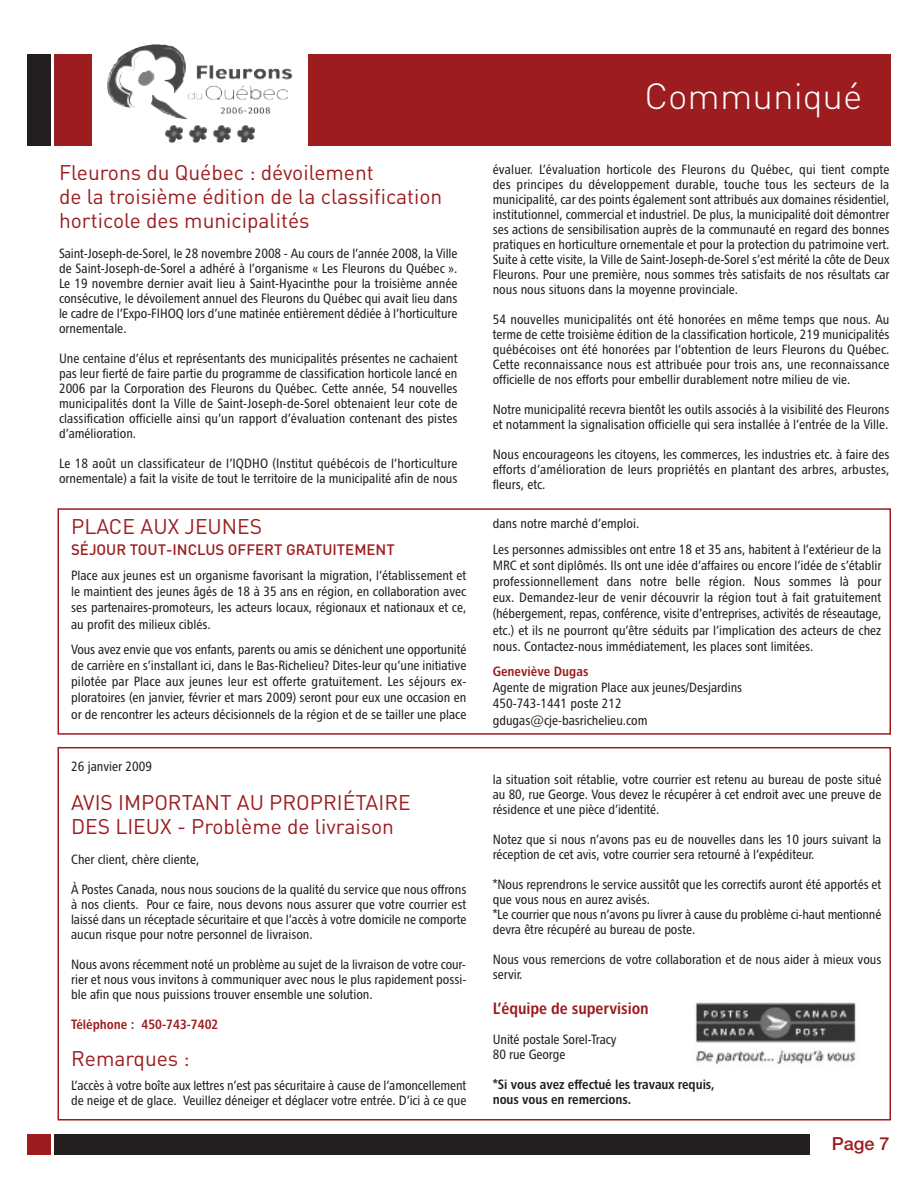
<style>
.page{position:relative;width:918px;height:1188px;background:#fff}
.page>*{position:absolute;margin:0;border:0;box-sizing:border-box;transform-origin:0 0}
.t1{font:300 36px "DIN";color:#fff}
.t2{font:21px/24px "DIN";color:#9c1c1f}
.t3{font:500 18px "Helvetica Neue";color:#9c1c1f}
.t4{font:16.5px "Chaloult Cond Demi Gras";letter-spacing:-.005em;color:#9c1c1f}
.t5{font:500 15px "DIN";color:#9c1c1f}
.t6{font:13.5px/15px "Chaloult Cond";color:#231f20;text-align:justify}
.t7{font:13.5px/15px "Chaloult Cond Demi Gras";letter-spacing:-.005em;color:#231f20}
.t8{font:13.5px "Chaloult Cond Demi Gras";color:#9c1c1f}
</style>
<div class="page">
<div style="left:58px;top:747px;width:833px;height:373px;border:2px solid #9c1c1f"></div>
<div style="left:54px;top:1134px;width:756px;height:20px;background:#231f20"></div>
<div style="left:54px;top:54px;width:837px;height:91px;background:#9c1c1f"></div>
<div style="left:27px;top:54px;width:24px;height:91px;background:#231f20"></div>
<div style="left:27px;top:1134px;width:24px;height:20px;background:#9c1c1f"></div>
<div style="left:58px;top:508px;width:833px;height:227px;border:2px solid #9c1c1f"></div>
<img style="left:695px;top:1002px;width:161px;height:62px">
<div style="left:92px;top:42px;width:216px;height:119px;background:#fff"></div>
<img style="left:107px;top:44px;width:106px;height:64px">
<h2 class="t2" style="left:59px;top:161px;width:385px">Fleurons du Québec : dévoilement<br>de la troisième édition de la classification horticole des municipalités</h2>
<p class="t6" style="left:59px;top:247px;width:400px">Saint-Joseph-de-Sorel, le 28 novembre 2008 - Au cours de l’année 2008, la Ville de Saint-Joseph-de-Sorel a adhéré à l’organisme « Les Fleurons du Québec ».<br>Le 19 novembre dernier avait lieu à Saint-Hyacinthe pour la troisième année consécutive, le dévoilement annuel des Fleurons du Québec qui avait lieu dans le cadre de l’Expo-FIHOQ lors d’une matinée entièrement dédiée à l’horticulture ornementale.</p>
<p class="t6" style="left:59px;top:352px;width:400px">Une centaine d’élus et représentants des municipalités présentes ne cachaient pas leur fierté de faire partie du programme de classification horticole lancé en 2006 par la Corporation des Fleurons du Québec. Cette année, 54 nouvelles municipalités dont la Ville de Saint-Joseph-de-Sorel obtenaient leur cote de classification officielle ainsi qu’un rapport d’évaluation contenant des pistes d’amélioration.</p>
<p class="t6" style="left:59px;top:457px;width:400px">Le 18 août un classificateur de l’IQDHO (Institut québécois de l’horticulture ornementale) a fait la visite de tout le territoire de la municipalité afin de nous</p>
<h2 class="t2" style="left:71px;top:515px;width:193px">PLACE AUX JEUNES</h2>
<p class="t5" style="left:71px;top:541px;width:325px">SÉJOUR TOUT-INCLUS OFFERT GRATUITEMENT</p>
<p class="t6" style="left:71px;top:569px;width:397px;line-height:16.2px">Place aux jeunes est un organisme favorisant la migration, l’établissement et le maintient des jeunes âgés de 18 à 35 ans en région, en collaboration avec ses partenaires-promoteurs, les acteurs locaux, régionaux et nationaux et ce, au profit des milieux ciblés.</p>
<p class="t6" style="left:71px;top:642px;width:397px;line-height:16.2px">Vous avez envie que vos enfants, parents ou amis se dénichent une opportunité de carrière en s’installant ici, dans le Bas-Richelieu? Dites-leur qu’une initiative pilotée par Place aux jeunes leur est offerte gratuitement. Les séjours ex&shy;ploratoires (en janvier, février et mars 2009) seront pour eux une occasion en or de rencontrer les acteurs décisionnels de la région et de se tailler une place</p>
<p class="t6" style="left:71px;top:760px;width:82px">26 janvier 2009</p>
<h2 class="t2" style="left:71px;top:791px;width:341px">AVIS IMPORTANT AU PROPRIÉTAIRE<br>DES LIEUX - Problème de livraison</h2>
<p class="t6" style="left:71px;top:853px;width:130px">Cher client, chère cliente,</p>
<p class="t6" style="left:71px;top:883px;width:397px">À Postes Canada, nous nous soucions de la qualité du service que nous offrons à nos clients. Pour ce faire, nous devons nous assurer que votre courrier est laissé dans un réceptacle sécuritaire et que l’accès à votre domicile ne comporte aucun risque pour notre personnel de livraison.</p>
<p class="t6" style="left:71px;top:958px;width:397px">Nous avons récemment noté un problème au sujet de la livraison de votre cour&shy;rier et nous vous invitons à communiquer avec nous le plus rapidement possi&shy;ble afin que nous puissions trouver ensemble une solution.</p>
<p class="t8" style="left:71px;top:1020px;width:149px">Téléphone : 450-743-7402</p>
<h2 class="t2" style="left:71px;top:1047px;width:120px">Remarques :</h2>
<p class="t6" style="left:71px;top:1080px;width:397px">L’accès à votre boîte aux lettres n’est pas sécuritaire à cause de l’amoncellement de neige et de glace. Veuillez déneiger et déglacer votre entrée. D’ici à ce que</p>
<h1 class="t1" style="left:645px;top:76px;width:220px">Communiqué</h1>
<p class="t6" style="left:493px;top:163px;width:398px">évaluer. L’évaluation horticole des Fleurons du Québec, qui tient compte des principes du développement durable, touche tous les secteurs de la municipalité, car des points également sont attribués aux domaines résidentiel, institutionnel, commercial et industriel. De plus, la municipalité doit démontrer ses actions de sensibilisation auprès de la communauté en regard des bonnes pratiques en horticulture ornementale et pour la protection du patrimoine vert.<br>Suite à cette visite, la Ville de Saint-Joseph-de-Sorel s’est mérité la côte de Deux Fleurons. Pour une première, nous sommes très satisfaits de nos résultats car nous nous situons dans la moyenne provinciale.</p>
<p class="t6" style="left:493px;top:313px;width:398px">54 nouvelles municipalités ont été honorées en même temps que nous. Au terme de cette troisième édition de la classification horticole, 219 municipalités québécoises ont été honorées par l’obtention de leurs Fleurons du Québec.<br>Cette reconnaissance nous est attribuée pour trois ans, une reconnaissance officielle de nos efforts pour embellir durablement notre milieu de vie.</p>
<p class="t6" style="left:493px;top:403px;width:398px">Notre municipalité recevra bientôt les outils associés à la visibilité des Fleurons et notamment la signalisation officielle qui sera installée à l’entrée de la Ville.</p>
<p class="t6" style="left:493px;top:448px;width:398px">Nous encourageons les citoyens, les commerces, les industries etc. à faire des efforts d’amélioration de leurs propriétés en plantant des arbres, arbustes, fleurs, etc.</p>
<p class="t6" style="left:493px;top:513px;width:390px;line-height:25.2px">dans notre marché d’emploi.<br>Les personnes admissibles ont entre 18 et 35 ans, habitent à l’extérieur de la</p>
<p class="t6" style="left:493px;top:558px;width:390px;line-height:16.2px">MRC et sont diplômés. Ils ont une idée d’affaires ou encore l’idée de s’établir professionnellement dans notre belle région. Nous sommes là pour eux. Demandez-leur de venir découvrir la région tout à fait gratuitement (hébergement, repas, conférence, visite d’entreprises, activités de réseautage, etc.) et ils ne pourront qu’être séduits par l’implication des acteurs de chez nous. Contactez-nous immédiatement, les places sont limitées.</p>
<p class="t8" style="left:493px;top:667px;width:97px">Geneviève Dugas</p>
<p class="t6" style="left:493px;top:681px;width:251px;line-height:16.2px;text-align:left">Agente de migration Place aux jeunes/Desjardins<br>450-743-1441 poste 212 gdugas@cje-basrichelieu.com</p>
<p class="t6" style="left:493px;top:774px;width:390px">la situation soit rétablie, votre courrier est retenu au bureau de poste situé au 80, rue George. Vous devez le récupérer à cet endroit avec une preuve de résidence et une pièce d’identité.</p>
<p class="t6" style="left:493px;top:834px;width:390px">Notez que si nous n’avons pas eu de nouvelles dans les 10 jours suivant la réception de cet avis, votre courrier sera retourné à l’expéditeur.</p>
<p class="t6" style="left:493px;top:879px;width:390px;text-align:left">*Nous reprendrons le service aussitôt que les correctifs auront été apportés et que vous nous en aurez avisés.<br>*Le courrier que nous n’avons pu livrer à cause du problème ci-haut mentionné devra être récupéré au bureau de poste.</p>
<p class="t6" style="left:493px;top:954px;width:390px">Nous vous remercions de votre collaboration et de nous aider à mieux vous servir.</p>
<p class="t4" style="left:493px;top:1002px;width:157px">L’équipe de supervision</p>
<p class="t6" style="left:493px;top:1033px;width:125px">Unité postale Sorel-Tracy<br>80 rue George</p>
<p class="t7" style="left:493px;top:1078px;width:223px">*Si vous avez effectué les travaux requis, nous vous en remercions.</p>
<h3 class="t3" style="left:832px;top:1137px;width:59px">Page 7</h3>
</div>
